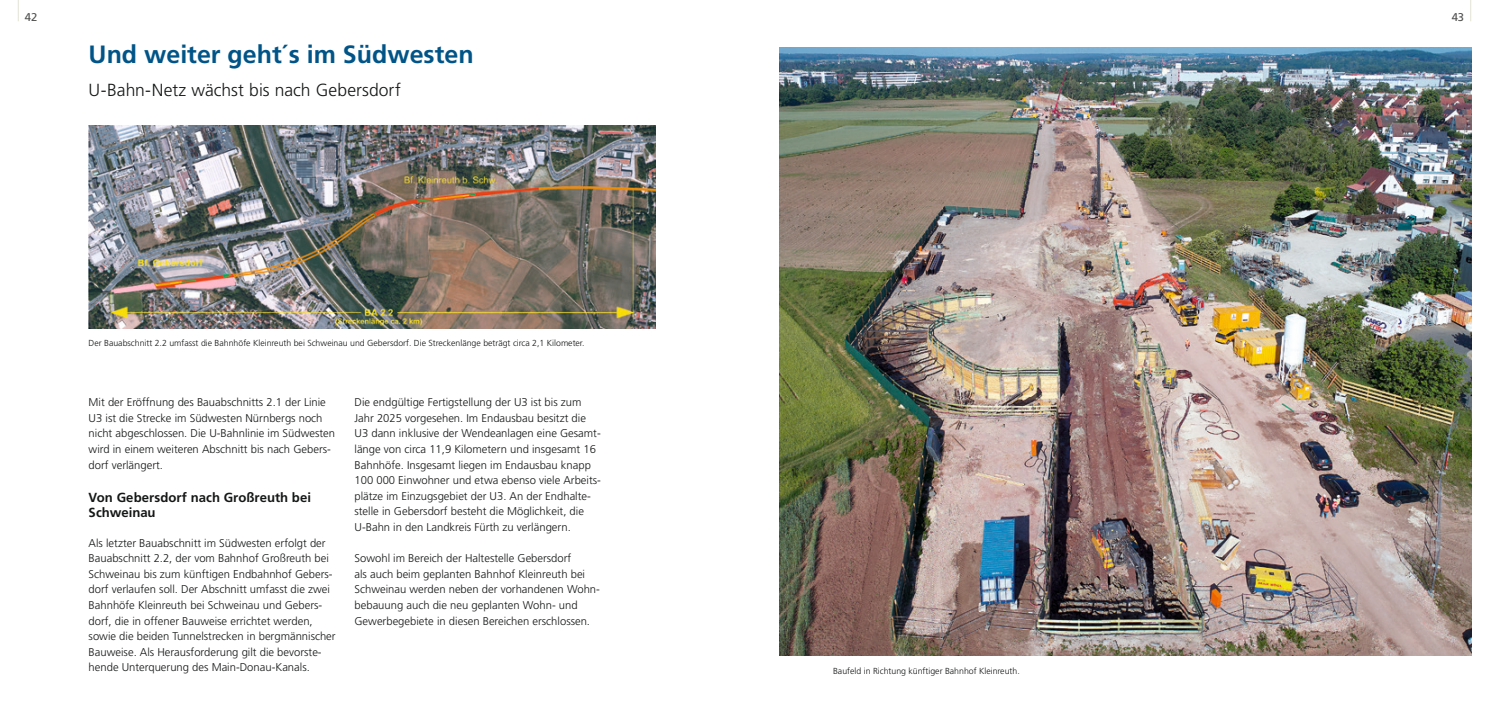
<style>
.page{position:relative;width:1489px;height:709px;background:#fff}
.page>*{position:absolute;margin:0;border:0;box-sizing:border-box;transform-origin:0 0}
.t1{font:700 25px "Frutiger LT Std";color:#005487}
.t2{font:300 17.5px "Frutiger LT Std";color:#151616}
.t3{font:700 13.12px/15.6px "Frutiger LT Std";letter-spacing:.005em;color:#151616}
.t4{font:300 11.25px/15.6px "Frutiger LT Std";color:#151616}
.t5{font:11.25px "Frutiger LT Std";color:#4e4e4d}
.t6{font:300 8.75px "Frutiger LT Std";color:#151616}
</style>
<div class="page">
<svg style="left:18px;top:0;width:1px;height:21px"></svg>
<img style="left:780px;top:47px;width:690px;height:609px">
<img style="left:89px;top:125px;width:567px;height:203px">
<p class="t5" style="left:25px;top:11px;width:14px">42</p>
<p class="t5" style="left:1451px;top:11px;width:14px">43</p>
<h1 class="t1" style="left:89px;top:40px;width:386px">Und weiter geht´s im Südwesten</h1>
<h2 class="t2" style="left:89px;top:80px;width:314px">U-Bahn-Netz wächst bis nach Gebersdorf</h2>
<p class="t6" style="left:89px;top:338px;width:497px">Der Bauabschnitt 2.2 umfasst die Bahnhöfe Kleinreuth bei Schweinau und Gebersdorf. Die Streckenlänge beträgt circa 2,1 Kilometer.</p>
<p class="t4" style="left:89px;top:395px;width:248px">Mit der Eröffnung des Bauabschnitts 2.1 der Linie U3 ist die Strecke im Südwesten Nürnbergs noch nicht abgeschlossen. Die U-Bahnlinie im Südwesten wird in einem weiteren Abschnitt bis nach Gebers&shy;dorf verlängert.</p>
<p class="t3" style="left:89px;top:489px;width:224px">Von Gebersdorf nach Großreuth bei<br>Schweinau</p>
<p class="t4" style="left:89px;top:535px;width:248px">Als letzter Bauabschnitt im Südwesten erfolgt der Bauabschnitt 2.2, der vom Bahnhof Großreuth bei Schweinau bis zum künftigen Endbahnhof Gebers&shy;dorf verlaufen soll. Der Abschnitt umfasst die zwei Bahnhöfe Kleinreuth bei Schweinau und Gebers&shy;dorf, die in offener Bauweise errichtet werden, sowie die beiden Tunnelstrecken in bergmännischer Bauweise. Als Herausforderung gilt die bevorste&shy;hende Unterquerung des Main-Donau-Kanals.</p>
<p class="t4" style="left:354px;top:395px;width:248px">Die endgültige Fertigstellung der U3 ist bis zum Jahr 2025 vorgesehen. Im Endausbau besitzt die U3 dann inklusive der Wendeanlagen eine Gesamt&shy;länge von circa 11,9 Kilometern und insgesamt 16<br>Bahnhöfe. Insgesamt liegen im Endausbau knapp 100 000 Einwohner und etwa ebenso viele Arbeits&shy;plätze im Einzugsgebiet der U3. An der Endhalte&shy;stelle in Gebersdorf besteht die Möglichkeit, die U-Bahn in den Landkreis Fürth zu verlängern.</p>
<p class="t4" style="left:354px;top:550px;width:247px">Sowohl im Bereich der Haltestelle Gebersdorf<br>als auch beim geplanten Bahnhof Kleinreuth bei Schweinau werden neben der vorhandenen Wohn&shy;bebauung auch die neu geplanten Wohn- und Gewerbegebiete in diesen Bereichen erschlossen.</p>
<p class="t6" style="left:833px;top:665px;width:188px">Baufeld in Richtung künftiger Bahnhof Kleinreuth.</p>
</div>
